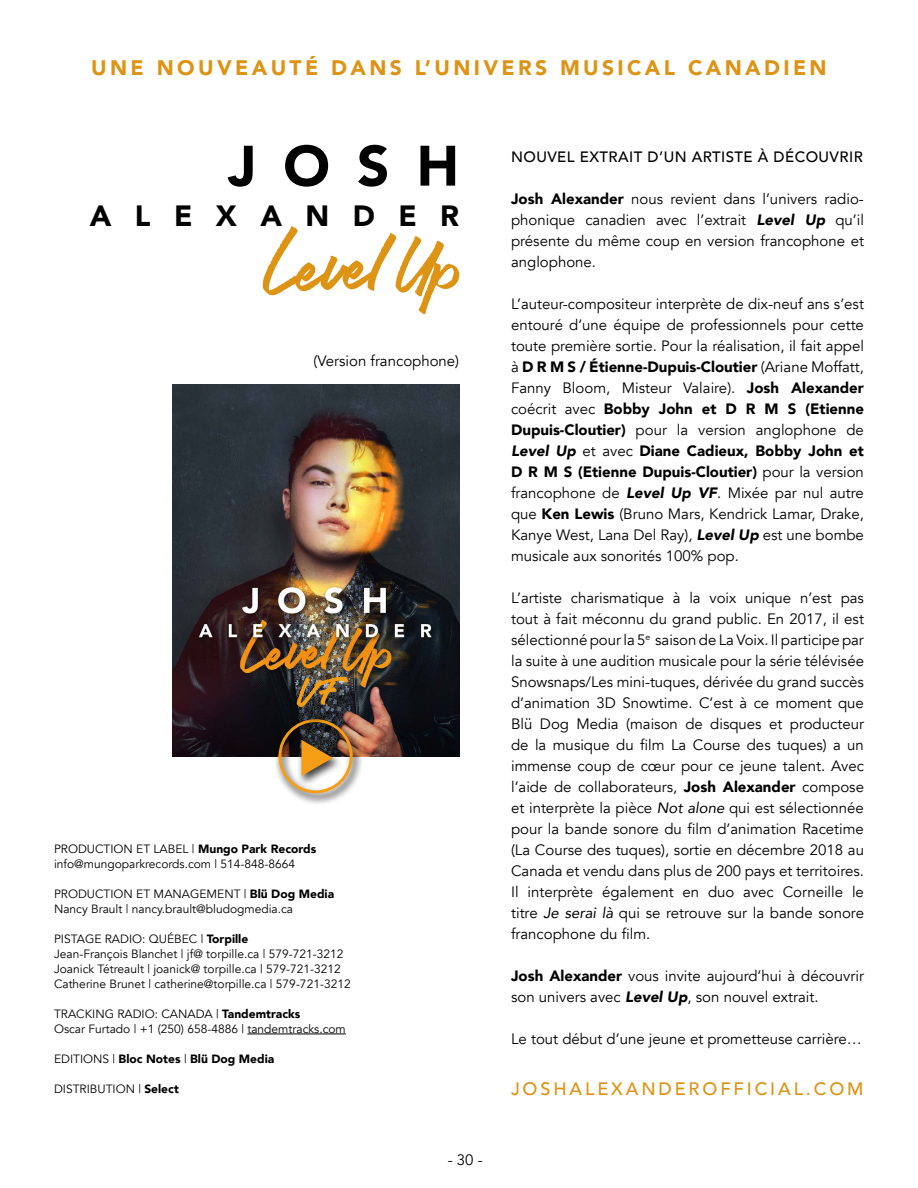
<style>
.page{position:relative;width:918px;height:1188px;background:#fff}
.page>*{position:absolute;margin:0;border:0;box-sizing:border-box;transform-origin:0 0}
.t1{font:900 56.25px "Avenir";color:#000}
.t2{font:900 29.25px "Avenir";letter-spacing:.8em;color:#000}
.t3{font:900 21px "Avenir";letter-spacing:.16em;color:#dd9314}
.t4{font:500 18px "Avenir";letter-spacing:.16em;color:#dd9314}
.t5{font:15px/21px "Avenir";color:#000;text-align:justify}
.t6{font:500 15px "Avenir";letter-spacing:.03em;color:#000}
.t7{font:12px/15px "Avenir";color:#000}
.t8{font:900 12px "Avenir";color:#000}
.s1{font-weight:900}
.s2{font-weight:400}
.s3{font-weight:900;font-style:italic}
.s4{font-style:italic}
</style>
<div class="page">
<svg style="left:263px;top:226px;width:196px;height:88px"></svg>
<hr style="left:247px;top:1034px;width:99px;height:1px;background:#000">
<img style="left:172px;top:385px;width:287px;height:311px">
<img style="left:172px;top:696px;width:287px;height:60px">
<div style="left:274px;top:715px;width:90px;height:91px;background:#000;opacity:.75"></div>
<img style="left:279px;top:719px;width:74px;height:74px">
<div style="left:300px;top:680px;width:70px;height:49px;background:#000;opacity:.75"></div>
<svg style="left:297px;top:676px;width:51px;height:31px;background:#765d37"></svg>
<h3 class="t3" style="left:91px;top:50px;width:737px">UNE NOUVEAUTÉ DANS L’UNIVERS MUSICAL CANADIEN</h3>
<h1 class="t1" style="left:228px;top:118px;width:233px">JOSH</h1>
<h2 class="t2" style="left:90px;top:191px;width:371px">ALEXANDER</h2>
<p class="t5" style="left:314px;top:351px;width:147px">(Version francophone)</p>
<p class="t7" style="left:54px;top:842px;width:264px">PRODUCTION ET LABEL | <span class="s1">Mungo Park Records </span>info@mungoparkrecords.com | 514-848-8664</p>
<p class="t7" style="left:54px;top:887px;width:282px">PRODUCTION ET MANAGEMENT | <span class="s1">Blü Dog Media<br></span>Nancy Brault | nancy.brault@bludogmedia.ca</p>
<p class="t7" style="left:54px;top:932px;width:298px">PISTAGE RADIO: QUÉBEC | <span class="s1">Torpille<br></span>Jean-François Blanchet | jf@ torpille.ca | 579-721-3212<br>Joanick Tétreault | joanick@ torpille.ca | 579-721-3212<br>Catherine Brunet | catherine@torpille.ca | 579-721-3212</p>
<p class="t7" style="left:54px;top:1007px;width:293px">TRACKING RADIO: CANADA | <span class="s1">Tandemtracks<br></span>Oscar Furtado | +1 (250) 658-4886 | tandemtracks.com</p>
<p class="t8" style="left:54px;top:1049px;width:222px"><span class="s2">EDITIONS |</span> Bloc Notes <span class="s2">|</span> Blü Dog Media</p>
<p class="t7" style="left:54px;top:1082px;width:126px">DISTRIBUTION | <span class="s1">Select</span></p>
<p class="t5" style="left:448px;top:1150px;width:37px">- 30 -</p>
<p class="t6" style="left:511px;top:144px;width:353px">NOUVEL EXTRAIT D’UN ARTISTE À DÉCOUVRIR</p>
<p class="t5" style="left:511px;top:189px;width:354px"><span class="s1">Josh Alexander</span> nous revient dans l’univers radio&shy;phonique canadien avec l’extrait <span class="s3">Level Up</span> qu’il présente du même coup en version francophone et anglophone.</p>
<p class="t5" style="left:511px;top:294px;width:354px">L’auteur-compositeur interprète de dix-neuf ans s’est entouré d’une équipe de professionnels pour cette toute première sortie. Pour la réalisation, il fait appel à <span class="s1">D R M S / Étienne-Dupuis-Cloutier</span> (Ariane Moffatt, Fanny Bloom, Misteur Valaire). <span class="s1">Josh Alexander </span>coécrit avec <span class="s1">Bobby John et D R M S (Etienne Dupuis-Cloutier)</span> pour la version anglophone de <span class="s3">Level Up</span> et avec <span class="s1">Diane Cadieux, Bobby John et D R M S (Etienne Dupuis-Cloutier)</span> pour la version francophone de <span class="s3">Level Up VF</span>. Mixée par nul autre que <span class="s1">Ken Lewis</span> (Bruno Mars, Kendrick Lamar, Drake, Kanye West, Lana Del Ray), <span class="s3">Level Up</span> est une bombe musicale aux sonorités 100% pop.</p>
<p class="t5" style="left:511px;top:588px;width:354px">L’artiste charismatique à la voix unique n’est pas tout à fait méconnu du grand public. En 2017, il est sélectionné pour la 5<sup>e</sup> saison de La Voix. Il participe par la suite à une audition musicale pour la série télévisée Snowsnaps/Les mini-tuques, dérivée du grand succès d’animation 3D Snowtime. C’est à ce moment que Blü Dog Media (maison de disques et producteur de la musique du film La Course des tuques) a un immense coup de cœur pour ce jeune talent. Avec l’aide de collaborateurs, <span class="s1">Josh Alexander</span> compose et interprète la pièce <span class="s4">Not alone</span> qui est sélectionnée pour la bande sonore du film d’animation Racetime (La Course des tuques), sortie en décembre 2018 au Canada et vendu dans plus de 200 pays et territoires.<br>Il interprète également en duo avec Corneille le titre <span class="s4">Je serai là</span> qui se retrouve sur la bande sonore francophone du film.</p>
<p class="t5" style="left:511px;top:966px;width:354px"><span class="s1">Josh Alexander</span> vous invite aujourd’hui à découvrir son univers avec <span class="s3">Level Up</span>, son nouvel extrait.</p>
<p class="t5" style="left:511px;top:1029px;width:352px">Le tout début d’une jeune et prometteuse carrière…</p>
<p class="t4" style="left:511px;top:1073px;width:354px">JOSHALEXANDEROFFICIAL.COM</p>
</div>
